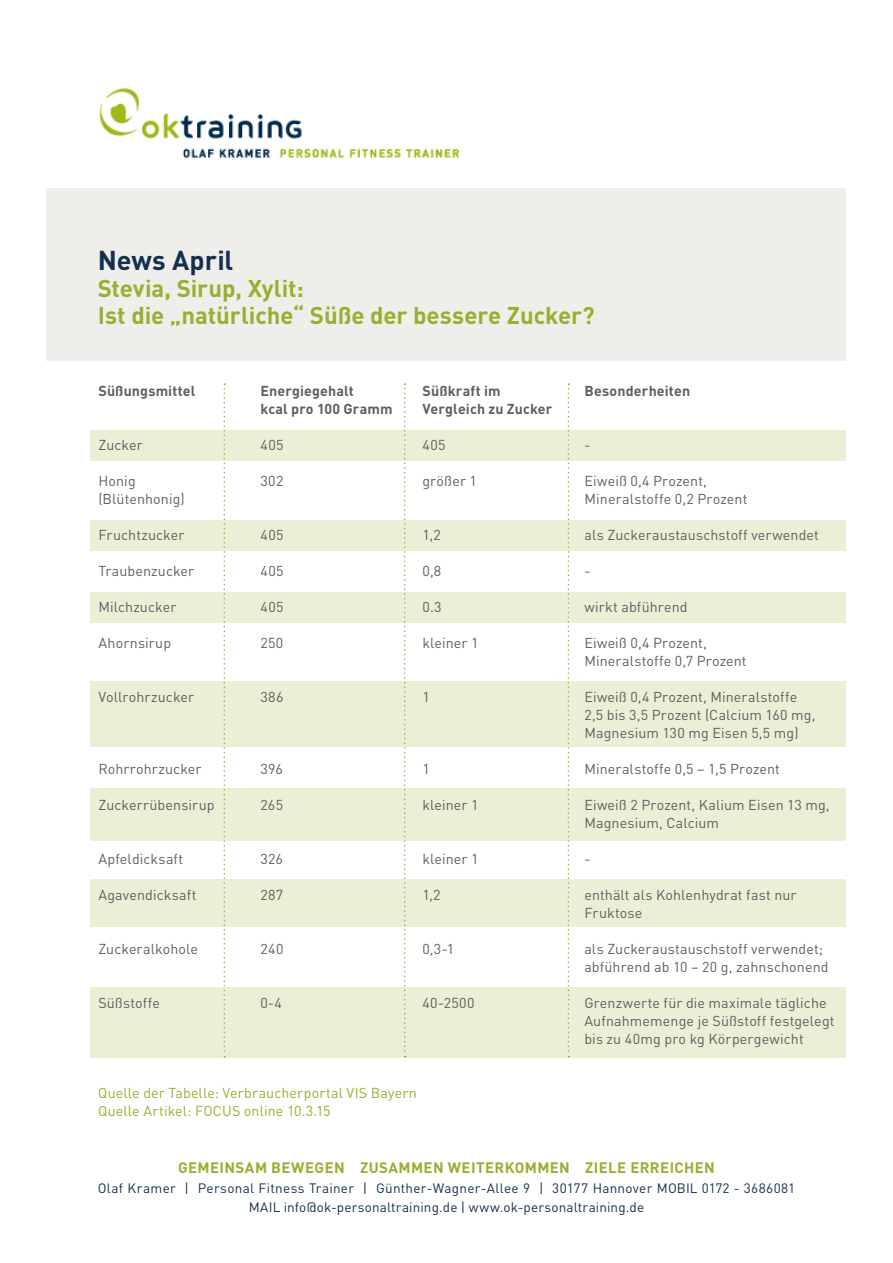
<style>
.page{position:relative;width:893px;height:1263px;background:#fff}
.page>*{position:absolute;margin:0;border:0;box-sizing:border-box;transform-origin:0 0}
.t1{font:700 27px "DIN";color:#15304f}
.t2{font:700 24px/27px "DIN";letter-spacing:-.005em;color:#97b031}
.t3{font:700 15px "DIN";letter-spacing:.025em;color:#97b031}
.t4{font:14.25px/18px "DIN";letter-spacing:.01em;color:#5d605d}
.t5{font:700 14.25px "DIN";letter-spacing:.01em;color:#5d605d}
.t6{font:14.25px/18px "DIN";letter-spacing:.01em;color:#97b031}
.t7{font:13.5px/19.5px "DIN";letter-spacing:.02em;color:#15304f;text-align:center}
</style>
<div class="page">
<img style="left:99px;top:88px;width:361px;height:70px">
<div style="left:90px;top:431px;width:756px;height:30px;background:#eaefd6"></div>
<div style="left:90px;top:520px;width:756px;height:30px;background:#eaefd6"></div>
<div style="left:90px;top:592px;width:756px;height:30px;background:#eaefd6"></div>
<div style="left:90px;top:681px;width:756px;height:66px;background:#eaefd6"></div>
<div style="left:90px;top:789px;width:756px;height:52px;background:#eaefd6"></div>
<div style="left:90px;top:880px;width:756px;height:47px;background:#eaefd6"></div>
<div style="left:90px;top:987px;width:756px;height:70px;background:#eaefd6"></div>
<div style="left:47px;top:188px;width:799px;height:173px;background:#f0eeeb"></div>
<svg style="left:224px;top:383px;width:1px;height:674px"></svg>
<svg style="left:404px;top:383px;width:2px;height:674px"></svg>
<svg style="left:568px;top:383px;width:1px;height:674px"></svg>
<h1 class="t1" style="left:98px;top:243px;width:137px">News April</h1>
<h2 class="t2" style="left:98px;top:274px;width:498px">Stevia, Sirup, Xylit:<br>Ist die „natürliche“ Süße der bessere Zucker?</h2>
<p class="t5" style="left:99px;top:381px;width:98px">Süßungsmittel</p>
<p class="t5" style="left:260px;top:381px;width:95px">Energiegehalt</p>
<p class="t5" style="left:423px;top:381px;width:80px">Süßkraft im</p>
<p class="t5" style="left:585px;top:381px;width:107px">Besonderheiten</p>
<p class="t5" style="left:260px;top:399px;width:134px">kcal pro 100 Gramm</p>
<p class="t5" style="left:422px;top:399px;width:131px">Vergleich zu Zucker</p>
<p class="t4" style="left:98px;top:436px;width:46px">Zucker</p>
<p class="t4" style="left:260px;top:436px;width:25px">405</p>
<p class="t4" style="left:422px;top:436px;width:25px">405</p>
<p class="t4" style="left:584px;top:436px;width:8px">-</p>
<p class="t4" style="left:98px;top:472px;width:39px">Honig</p>
<p class="t4" style="left:260px;top:472px;width:24px">302</p>
<p class="t4" style="left:422px;top:472px;width:56px">größer 1</p>
<p class="t4" style="left:584px;top:472px;width:124px">Eiweiß 0,4 Prozent,</p>
<p class="t4" style="left:98px;top:490px;width:88px">(Blütenhonig)</p>
<p class="t4" style="left:584px;top:490px;width:164px">Mineralstoffe 0,2 Prozent</p>
<p class="t4" style="left:98px;top:526px;width:87px">Fruchtzucker</p>
<p class="t4" style="left:260px;top:526px;width:25px">405</p>
<p class="t4" style="left:422px;top:526px;width:20px">1,2</p>
<p class="t4" style="left:584px;top:526px;width:236px">als Zuckeraustauschstoff verwendet</p>
<p class="t4" style="left:98px;top:562px;width:97px">Traubenzucker</p>
<p class="t4" style="left:260px;top:562px;width:25px">405</p>
<p class="t4" style="left:422px;top:562px;width:20px">0,8</p>
<p class="t4" style="left:584px;top:562px;width:8px">-</p>
<p class="t4" style="left:98px;top:598px;width:79px">Milchzucker</p>
<p class="t4" style="left:260px;top:598px;width:25px">405</p>
<p class="t4" style="left:422px;top:598px;width:21px">0.3</p>
<p class="t4" style="left:584px;top:598px;width:105px">wirkt abführend</p>
<p class="t4" style="left:98px;top:634px;width:74px">Ahornsirup</p>
<p class="t4" style="left:260px;top:634px;width:24px">250</p>
<p class="t4" style="left:422px;top:634px;width:58px">kleiner 1</p>
<p class="t4" style="left:584px;top:634px;width:164px">Eiweiß 0,4 Prozent,<br>Mineralstoffe 0,7 Prozent</p>
<p class="t4" style="left:98px;top:687px;width:97px">Vollrohrzucker</p>
<p class="t4" style="left:260px;top:687px;width:25px">386</p>
<p class="t4" style="left:422px;top:687px;width:9px">1</p>
<p class="t4" style="left:584px;top:687px;width:233px">Eiweiß 0,4 Prozent, Mineralstoffe<br>2,5 bis 3,5 Prozent (Calcium 160 mg,<br>Magnesium 130 mg Eisen 5,5 mg)</p>
<p class="t4" style="left:98px;top:759px;width:105px">Rohrrohrzucker</p>
<p class="t4" style="left:260px;top:759px;width:24px">396</p>
<p class="t4" style="left:422px;top:759px;width:9px">1</p>
<p class="t4" style="left:584px;top:759px;width:197px">Mineralstoffe 0,5 – 1,5 Prozent</p>
<p class="t4" style="left:98px;top:795px;width:118px">Zuckerrübensirup</p>
<p class="t4" style="left:260px;top:795px;width:24px">265</p>
<p class="t4" style="left:422px;top:795px;width:58px">kleiner 1</p>
<p class="t4" style="left:584px;top:795px;width:247px">Eiweiß 2 Prozent, Kalium Eisen 13 mg,<br>Magnesium, Calcium</p>
<p class="t4" style="left:98px;top:849px;width:86px">Apfeldicksaft</p>
<p class="t4" style="left:260px;top:849px;width:24px">326</p>
<p class="t4" style="left:422px;top:849px;width:58px">kleiner 1</p>
<p class="t4" style="left:584px;top:849px;width:8px">-</p>
<p class="t4" style="left:98px;top:885px;width:100px">Agavendicksaft</p>
<p class="t4" style="left:260px;top:885px;width:24px">287</p>
<p class="t4" style="left:422px;top:885px;width:20px">1,2</p>
<p class="t4" style="left:584px;top:885px;width:214px">enthält als Kohlenhydrat fast nur<br>Fruktose</p>
<p class="t4" style="left:98px;top:939px;width:101px">Zuckeralkohole</p>
<p class="t4" style="left:260px;top:939px;width:25px">240</p>
<p class="t4" style="left:422px;top:939px;width:33px">0,3-1</p>
<p class="t4" style="left:584px;top:939px;width:246px">als Zuckeraustauschstoff verwendet; abführend ab 10 – 20 g, zahnschonend</p>
<p class="t4" style="left:98px;top:993px;width:63px">Süßstoffe</p>
<p class="t4" style="left:260px;top:993px;width:23px">0-4</p>
<p class="t4" style="left:422px;top:993px;width:54px">40-2500</p>
<p class="t4" style="left:584px;top:993px;width:252px">Grenzwerte für die maximale tägliche<br>Aufnahmemenge je Süßstoff festgelegt bis zu 40mg pro kg Körpergewicht</p>
<p class="t6" style="left:98px;top:1083px;width:320px">Quelle der Tabelle: Verbraucherportal VIS Bayern<br>Quelle Artikel: FOCUS online 10.3.15</p>
<p class="t3" style="left:178px;top:1158px;width:538px">GEMEINSAM BEWEGEN ZUSAMMEN WEITERKOMMEN ZIELE ERREICHEN</p>
<p class="t7" style="left:98px;top:1178px;width:699px">Olaf Kramer | Personal Fitness Trainer | Günther-Wagner-Allee 9 | 30177 Hannover MOBIL 0172 - 3686081<br>MAIL info@ok-personaltraining.de | www.ok-personaltraining.de</p>
</div>
